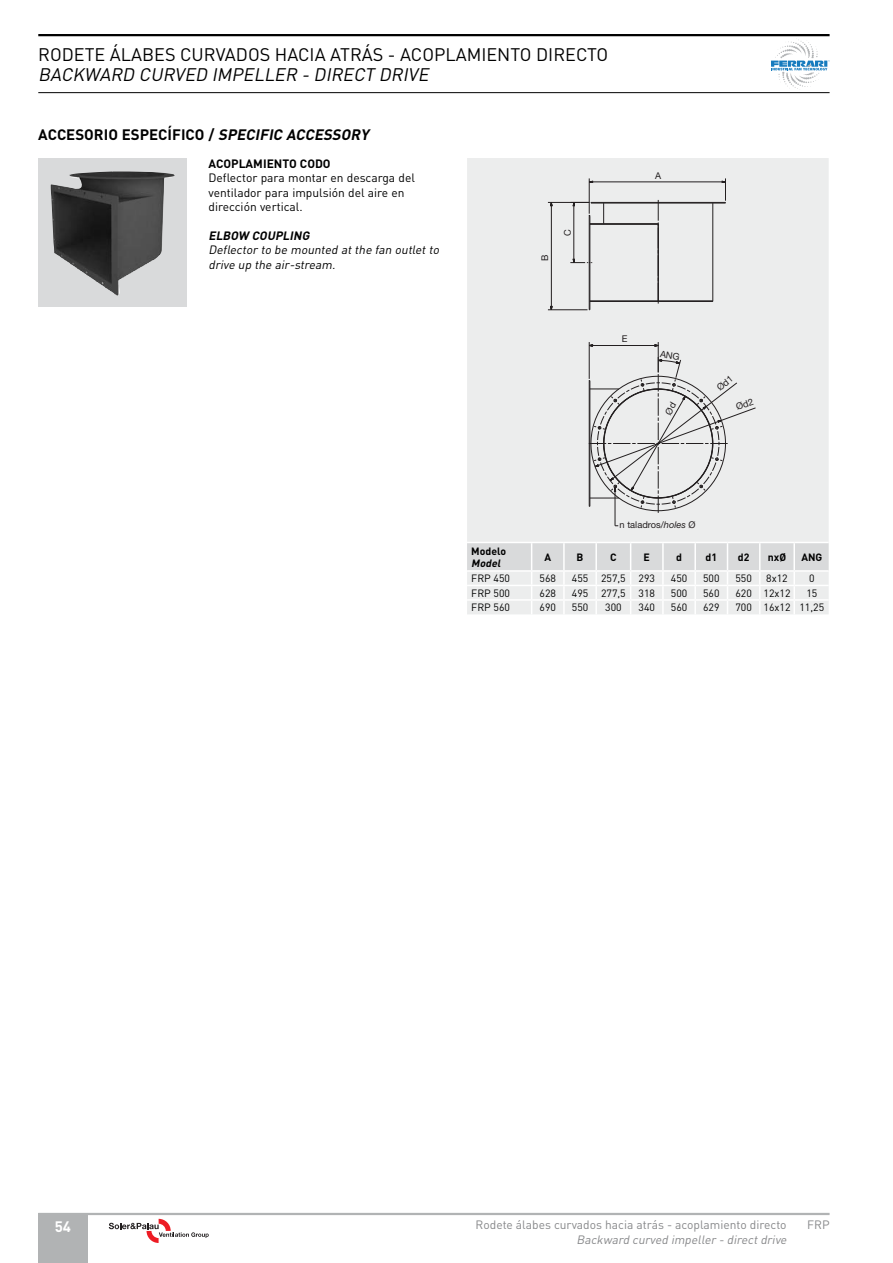
<style>
.page{position:relative;width:893px;height:1263px;background:#fff}
.page>*{position:absolute;margin:0;border:0;box-sizing:border-box;transform-origin:0 0}
.t1{font:18px "DIN";color:#000}
.t2{font:italic 18px "DIN";color:#000}
.t3{font:700 15px "DIN";color:#000}
.t4{font:700 15px "DIN";color:#fff}
.t5{font:12px/14.4px "DIN";color:#000}
.t6{font:italic 12px/14.4px "DIN";color:#000}
.t7{font:12px "DIN";color:#87888a}
.t8{font:italic 12px "DIN";color:#87888a}
.t9{font:700 12px "DIN";color:#000}
.t10{font:italic 700 12px "DIN";color:#000}
.t11{font:10.5px "DIN";color:#000}
.t12{font:700 10.5px "DIN";color:#000}
.t13{font:italic 700 10.5px "DIN";color:#000}
.t14{font:9.3px "Helvetica Neue";color:#231f20}
.s1{font-style:italic}
</style>
<div class="page">
<hr style="left:38px;top:1213px;width:791px;height:2px;background:#b1b3b4">
<hr style="left:38px;top:34px;width:791px;height:2px;background:#000">
<hr style="left:38px;top:92px;width:791px;height:1px;background:#000">
<svg style="left:771px;top:39px;width:58px;height:50px"></svg>
<svg style="left:109px;top:1219px;width:100px;height:24px"></svg>
<div style="left:38px;top:1214px;width:49px;height:49px;background:#b1b3b4"></div>
<div style="left:38px;top:158px;width:149px;height:149px;background:#d9dadb"></div>
<img style="left:50px;top:171px;width:125px;height:125px">
<div style="left:467px;top:158px;width:361px;height:384px;background:#eceded"></div>
<svg style="left:467px;top:543px;width:361px;height:71px;background:#e6e7e8"></svg>
<hr style="left:589px;top:178px;width:1px;height:36px;background:#231f20">
<hr style="left:589px;top:182px;width:136px;height:1px;background:#231f20">
<hr style="left:573px;top:202px;width:1px;height:61px;background:#231f20">
<svg style="left:570px;top:259px;width:22px;height:4px"></svg>
<hr style="left:548px;top:202px;width:41px;height:1px;background:#231f20">
<hr style="left:548px;top:310px;width:39px;height:1px;background:#231f20">
<hr style="left:551px;top:202px;width:1px;height:108px;background:#231f20">
<hr style="left:589px;top:342px;width:1px;height:37px;background:#231f20">
<hr style="left:658px;top:342px;width:1px;height:30px;background:#231f20">
<hr style="left:614px;top:488px;width:1px;height:38px;background:#231f20">
<svg style="left:603px;top:204px;width:1px;height:20px"></svg>
<hr style="left:712px;top:203px;width:1px;height:98px;background:#231f20">
<svg style="left:570px;top:202px;width:21px;height:5px"></svg>
<svg style="left:721px;top:178px;width:5px;height:25px"></svg>
<hr style="left:589px;top:217px;width:1px;height:92px;background:#231f20">
<hr style="left:591px;top:203px;width:134px;height:1px;background:#231f20">
<hr style="left:591px;top:202px;width:134px;height:1px;background:#231f20">
<hr style="left:590px;top:224px;width:68px;height:1px;background:#231f20">
<svg style="left:658px;top:200px;width:1px;height:104px"></svg>
<hr style="left:658px;top:301px;width:54px;height:1px;background:#231f20">
<hr style="left:590px;top:301px;width:68px;height:1px;background:#231f20">
<svg style="left:588px;top:345px;width:167px;height:168px;background:#d8d9d9"></svg>
<h1 class="t1" style="left:38px;top:48px;width:571px">RODETE ÁLABES CURVADOS HACIA ATRÁS - ACOPLAMIENTO DIRECTO</h1>
<h1 class="t2" style="left:38px;top:68px;width:395px">BACKWARD CURVED IMPELLER - DIRECT DRIVE</h1>
<h2 class="t3" style="left:38px;top:129px;width:332px">ACCESORIO ESPECÍFICO / <span class="s1">SPECIFIC ACCESSORY</span></h2>
<p class="t9" style="left:208px;top:159px;width:124px">ACOPLAMIENTO CODO</p>
<p class="t5" style="left:208px;top:172px;width:208px">Deflector para montar en descarga del ventilador para impulsión del aire en dirección vertical.</p>
<p class="t10" style="left:208px;top:231px;width:104px">ELBOW COUPLING</p>
<p class="t6" style="left:208px;top:244px;width:234px">Deflector to be mounted at the fan outlet to drive up the air-stream.</p>
<p class="t14" style="left:539px;top:261px;width:8px;rotate:-90deg">B</p>
<p class="t14" style="left:562px;top:236px;width:8px;rotate:-90deg">C</p>
<p class="t14" style="left:621px;top:334px;width:7px">E</p>
<p class="t14" style="left:655px;top:170px;width:8px">A</p>
<p class="t14" style="left:619px;top:519px;width:77px">n taladros/<span class="s1">holes</span> Ø</p>
<p class="t12" style="left:471px;top:548px;width:36px">Modelo</p>
<p class="t13" style="left:471px;top:559px;width:32px">Model</p>
<p class="t12" style="left:544px;top:554px;width:8px">A</p>
<p class="t12" style="left:576px;top:554px;width:8px">B</p>
<p class="t12" style="left:610px;top:554px;width:8px">C</p>
<p class="t12" style="left:643px;top:554px;width:8px">E</p>
<p class="t12" style="left:676px;top:554px;width:7px">d</p>
<p class="t12" style="left:705px;top:554px;width:13px">d1</p>
<p class="t12" style="left:737px;top:554px;width:13px">d2</p>
<p class="t12" style="left:767px;top:554px;width:20px">nxØ</p>
<p class="t12" style="left:801px;top:554px;width:22px">ANG</p>
<h2 class="t4" style="left:55px;top:1221px;width:18px">54</h2>
<p class="t11" style="left:471px;top:575px;width:40px">FRP 450</p>
<p class="t11" style="left:539px;top:575px;width:18px">568</p>
<p class="t11" style="left:572px;top:575px;width:85px">455 257,5 293</p>
<p class="t11" style="left:670px;top:575px;width:18px">450</p>
<p class="t11" style="left:703px;top:575px;width:18px">500</p>
<p class="t11" style="left:735px;top:575px;width:18px">550</p>
<p class="t11" style="left:766px;top:575px;width:23px">8x12</p>
<p class="t11" style="left:809px;top:575px;width:7px">0</p>
<p class="t11" style="left:471px;top:589px;width:40px">FRP 500</p>
<p class="t11" style="left:539px;top:589px;width:18px">628</p>
<p class="t11" style="left:572px;top:589px;width:85px">495 277,5 318</p>
<p class="t11" style="left:670px;top:589px;width:18px">500</p>
<p class="t11" style="left:703px;top:589px;width:18px">560</p>
<p class="t11" style="left:735px;top:589px;width:57px">620 12x12</p>
<p class="t11" style="left:806px;top:589px;width:12px">15</p>
<p class="t11" style="left:471px;top:604px;width:40px">FRP 560</p>
<p class="t11" style="left:539px;top:604px;width:18px">690</p>
<p class="t11" style="left:572px;top:604px;width:18px">550</p>
<p class="t11" style="left:605px;top:604px;width:18px">300</p>
<p class="t11" style="left:638px;top:604px;width:18px">340</p>
<p class="t11" style="left:670px;top:604px;width:18px">560</p>
<p class="t11" style="left:703px;top:604px;width:18px">629</p>
<p class="t11" style="left:735px;top:604px;width:90px">700 16x12 11,25</p>
<p class="t7" style="left:475px;top:1221px;width:312px">Rodete álabes curvados hacia atrás - acoplamiento directo</p>
<p class="t7" style="left:807px;top:1221px;width:24px">FRP</p>
<p class="t8" style="left:576px;top:1235px;width:214px">Backward curved impeller - direct drive</p>
</div>
